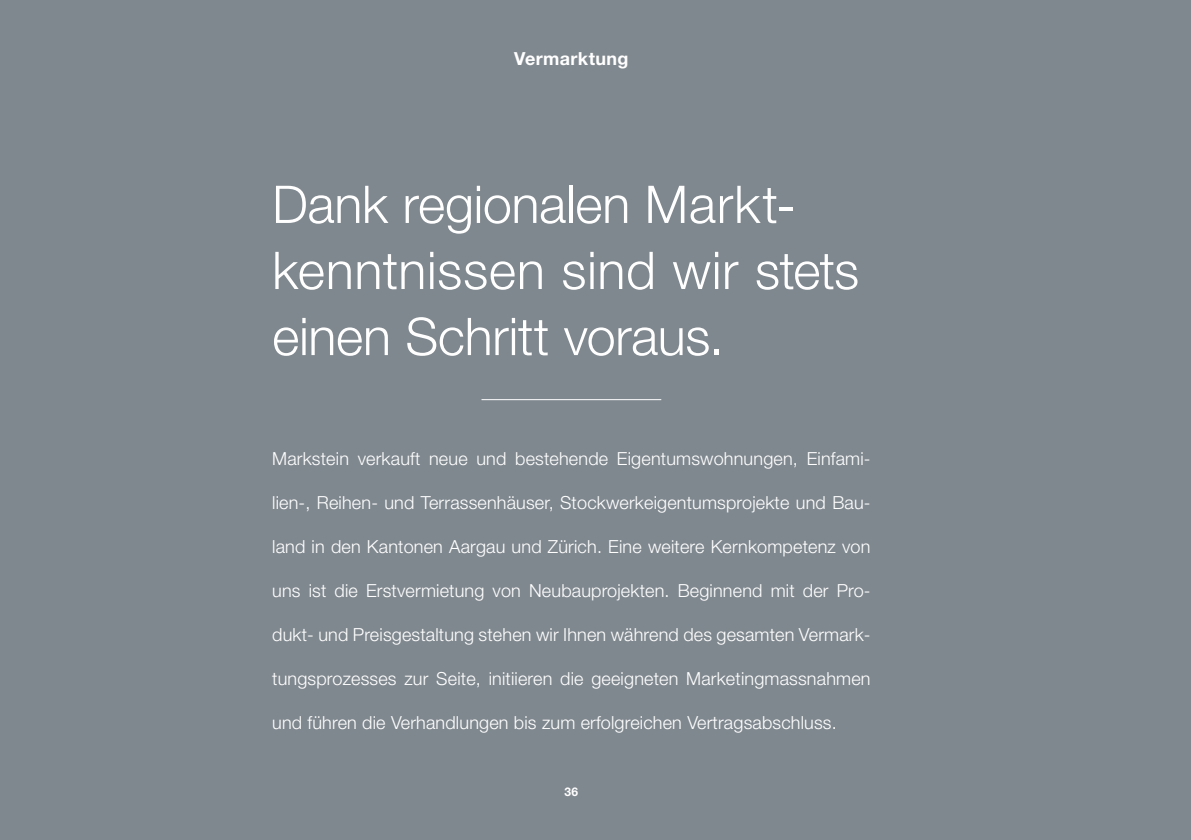
<style>
.page{position:relative;width:1191px;height:840px;background:#fff}
.page>*{position:absolute;margin:0;border:0;box-sizing:border-box;transform-origin:0 0}
.t1{font:300 52px/66px "Helvetica Neue LT Pro";letter-spacing:-.005em;color:#fff}
.t2{font:300 18px "Helvetica Neue LT Pro";letter-spacing:.01em;color:#fff}
.t3{font:700 18px "Helvetica Neue LT Pro";letter-spacing:.02em;color:#fff}
.t4{font:700 12px "Helvetica Neue LT Pro";color:#fff}
</style>
<div class="page">
<div style="left:0;top:0;width:1191px;height:839px;background:#80888f"></div>
<hr style="left:481px;top:399px;width:180px;height:1px;background:#fff">
<p class="t3" style="left:514px;top:47px;width:116px">Vermarktung</p>
<h1 class="t1" style="left:272px;top:170px;width:588px">Dank regionalen Markt&shy;kenntnissen sind wir stets einen Schritt voraus.</h1>
<p class="t2" style="left:272px;top:447px;width:600px">Markstein verkauft neue und bestehende Eigentumswohnungen, Einfami-</p>
<p class="t2" style="left:272px;top:491px;width:600px">lien-, Reihen- und Terrassenhäuser, Stockwerkeigentumsprojekte und Bau-</p>
<p class="t2" style="left:272px;top:535px;width:600px">land in den Kantonen Aargau und Zürich. Eine weitere Kernkompetenz von</p>
<p class="t2" style="left:272px;top:579px;width:600px">uns ist die Erstvermietung von Neubauprojekten. Beginnend mit der Pro-</p>
<p class="t2" style="left:272px;top:623px;width:600px">dukt- und Preisgestaltung stehen wir Ihnen während des gesamten Vermark-</p>
<p class="t2" style="left:272px;top:667px;width:600px">tungsprozesses zur Seite, initiieren die geeigneten Marketingmassnahmen</p>
<p class="t2" style="left:272px;top:711px;width:566px">und führen die Verhandlungen bis zum erfolgreichen Vertragsabschluss.</p>
<p class="t4" style="left:564px;top:783px;width:15px">36</p>
</div>
